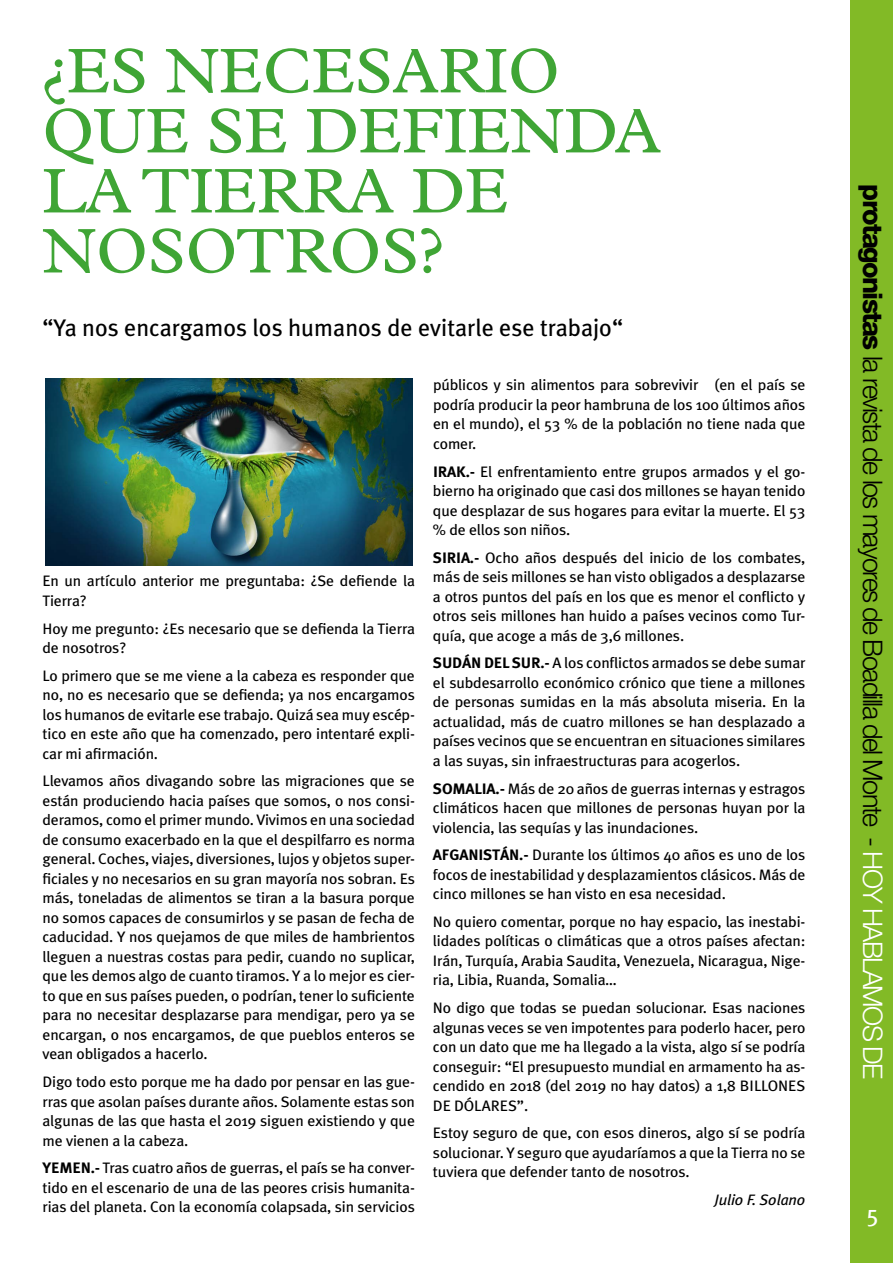
<style>
.page{position:relative;width:893px;height:1263px;background:#fff}
.page>*{position:absolute;margin:0;border:0;box-sizing:border-box;transform-origin:0 0}
.t1{font:63.6px/60px "Plantin";color:#3fa535}
.t2{font:300 27px "Helvetica Neue";letter-spacing:-.06em;color:#000}
.t3{font:24px "Meta Plus";color:#000}
.t4{font:24px "Meta Plus";color:#fff}
.t5{font:15.15px/19.5px "Meta Plus";letter-spacing:-.01em;color:#000;text-align:justify;scale:1.04 1}
.t6{font:italic 15.15px "Meta Plus";letter-spacing:-.01em;color:#000;scale:1.04 1}
.s1{font-weight:700}
.s2{font-weight:800}
.s3{color:#fff}
</style>
<div class="page">
<div style="left:850px;top:0;width:43px;height:1263px;background:#82ba26"></div>
<img style="left:45px;top:378px;width:367px;height:188px">
<h1 class="t1" style="left:43px;top:40px;width:620px">¿ES NECESARIO<br>QUE SE DEFIENDA<br>LA TIERRA DE<br>NOSOTROS?</h1>
<h3 class="t3" style="left:43px;top:313px;width:582px">“Ya nos encargamos los humanos de evitarle ese trabajo“</h3>
<p class="t5" style="left:43px;top:571px;width:360px">En un artículo anterior me preguntaba: ¿Se defiende la<br>Tierra?</p>
<p class="t5" style="left:43px;top:618px;width:360px">Hoy me pregunto: ¿Es necesario que se defienda la Tierra de nosotros?</p>
<p class="t5" style="left:43px;top:665px;width:360px">Lo primero que se me viene a la cabeza es responder que no, no es necesario que se defienda; ya nos encargamos los humanos de evitarle ese trabajo. Quizá sea muy escép&shy;tico en este año que ha comenzado, pero intentaré expli&shy;car mi afirmación.</p>
<p class="t5" style="left:43px;top:771px;width:360px">Llevamos años divagando sobre las migraciones que se están produciendo hacia países que somos, o nos consi&shy;deramos, como el primer mundo. Vivimos en una sociedad de consumo exacerbado en la que el despilfarro es norma general. Coches, viajes, diversiones, lujos y objetos super&shy;ficiales y no necesarios en su gran mayoría nos sobran. Es más, toneladas de alimentos se tiran a la basura porque no somos capaces de consumirlos y se pasan de fecha de caducidad. Y nos quejamos de que miles de hambrientos lleguen a nuestras costas para pedir, cuando no suplicar, que les demos algo de cuanto tiramos. Y a lo mejor es cier&shy;to que en sus países pueden, o podrían, tener lo suficiente para no necesitar desplazarse para mendigar, pero ya se encargan, o nos encargamos, de que pueblos enteros se vean obligados a hacerlo.</p>
<p class="t5" style="left:43px;top:1072px;width:360px">Digo todo esto porque me ha dado por pensar en las gue&shy;rras que asolan países durante años. Solamente estas son algunas de las que hasta el 2019 siguen existiendo y que me vienen a la cabeza.</p>
<p class="t5" style="left:43px;top:1158px;width:360px"><span class="s1">YEMEN.-</span> Tras cuatro años de guerras, el país se ha conver&shy;tido en el escenario de una de las peores crisis humanita&shy;rias del planeta. Con la economía colapsada, sin servicios</p>
<p class="t5" style="left:433px;top:375px;width:360px">públicos y sin alimentos para sobrevivir (en el país se podría producir la peor hambruna de los 100 últimos años en el mundo), el 53 % de la población no tiene nada que comer.</p>
<p class="t5" style="left:433px;top:461px;width:360px"><span class="s1">IRAK.-</span> El enfrentamiento entre grupos armados y el go&shy;bierno ha originado que casi dos millones se hayan tenido que desplazar de sus hogares para evitar la muerte. El 53 % de ellos son niños.</p>
<p class="t5" style="left:433px;top:548px;width:360px"><span class="s1">SIRIA.-</span> Ocho años después del inicio de los combates, más de seis millones se han visto obligados a desplazarse a otros puntos del país en los que es menor el conflicto y otros seis millones han huido a países vecinos como Tur&shy;quía, que acoge a más de 3,6 millones.</p>
<p class="t5" style="left:433px;top:653px;width:360px"><span class="s1">SUDÁN DEL SUR.-</span> A los conflictos armados se debe sumar el subdesarrollo económico crónico que tiene a millones de personas sumidas en la más absoluta miseria. En la actualidad, más de cuatro millones se han desplazado a países vecinos que se encuentran en situaciones similares a las suyas, sin infraestructuras para acogerlos.</p>
<p class="t5" style="left:433px;top:778px;width:360px"><span class="s1">SOMALIA.-</span> Más de 20 años de guerras internas y estragos climáticos hacen que millones de personas huyan por la violencia, las sequías y las inundaciones.</p>
<p class="t5" style="left:433px;top:845px;width:360px"><span class="s1">AFGANISTÁN.-</span> Durante los últimos 40 años es uno de los focos de inestabilidad y desplazamientos clásicos. Más de cinco millones se han visto en esa necesidad.</p>
<p class="t5" style="left:433px;top:912px;width:360px">No quiero comentar, porque no hay espacio, las inestabi&shy;lidades políticas o climáticas que a otros países afectan:<br>Irán, Turquía, Arabia Saudita, Venezuela, Nicaragua, Nige&shy;ria, Libia, Ruanda, Somalia…</p>
<p class="t5" style="left:433px;top:998px;width:360px">No digo que todas se puedan solucionar. Esas naciones algunas veces se ven impotentes para poderlo hacer, pero con un dato que me ha llegado a la vista, algo sí se podría conseguir: “El presupuesto mundial en armamento ha as&shy;cendido en 2018 (del 2019 no hay datos) a 1,8 BILLONES DE DÓLARES”.</p>
<p class="t5" style="left:433px;top:1123px;width:360px">Estoy seguro de que, con esos dineros, algo sí se podría solucionar. Y seguro que ayudaríamos a que la Tierra no se tuviera que defender tanto de nosotros.</p>
<p class="t6" style="left:715px;top:1191px;width:89px">Julio F. Solano</p>
<h2 class="t2" style="left:889px;top:184px;width:896px;rotate:90deg"><span class="s2">protagonistas</span> la revista de los mayores de Boadilla del Monte - <span class="s3">HOY HABLAMOS DE</span></h2>
<h3 class="t4" style="left:866px;top:1200px;width:14px">5</h3>
</div>
